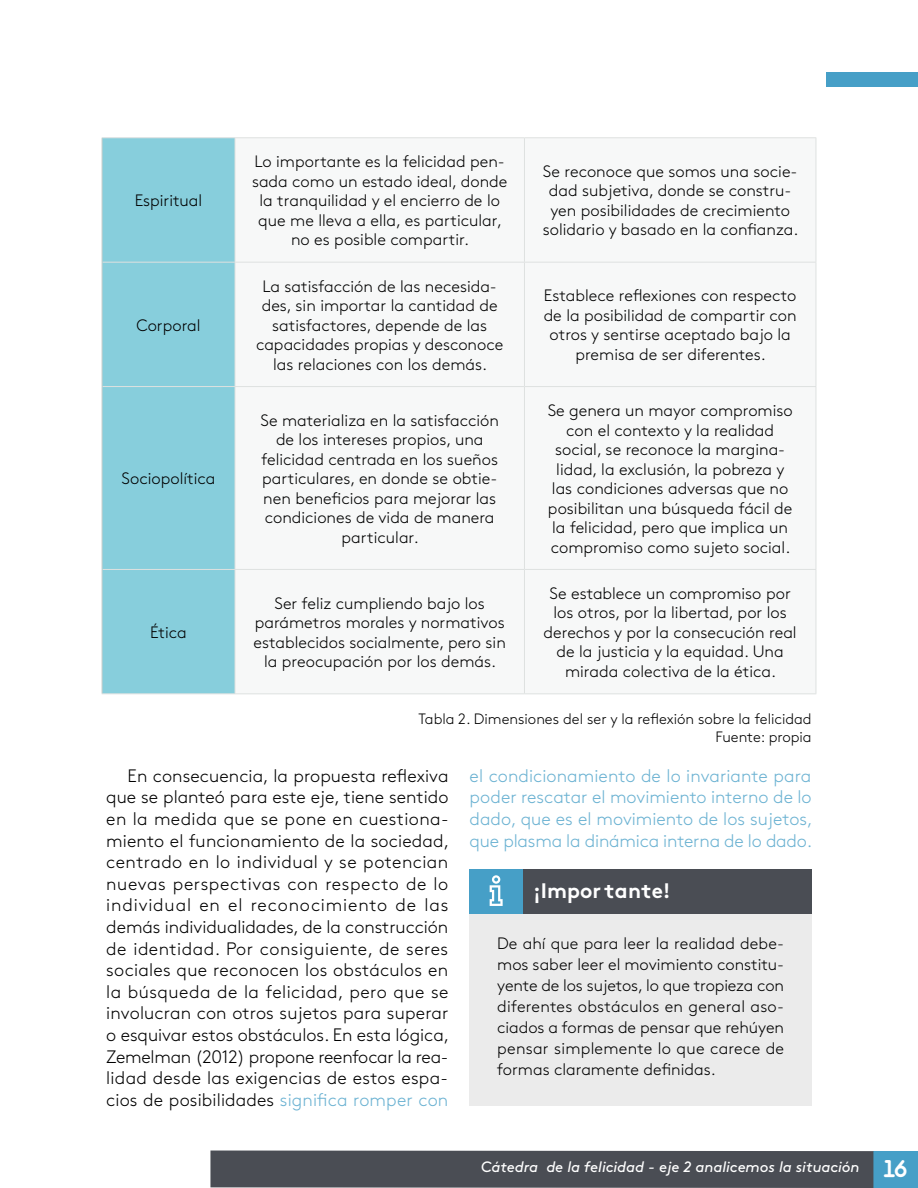
<style>
.page{position:relative;width:918px;height:1188px;background:#fff}
.page>*{position:absolute;margin:0;border:0;box-sizing:border-box;transform-origin:0 0}
.t1{font:700 21px "Brown Std";color:#fff}
.t2{font:300 18px/21.6px "Brown Std";letter-spacing:.01em;color:#000;text-align:justify}
.t3{font:300 18px/21.6px "Brown Std";letter-spacing:-.01em;color:#6bb2d2;text-align:justify}
.t4{font:300 16.5px/19.5px "Brown Std";color:#000;text-align:center}
.t5{font:300 15px/18px "Brown Std";color:#000;text-align:right}
.t6{font:italic 15px "Brown Std";letter-spacing:-.005em;color:#fff}
.s1{color:#6bb2d2}
.s2{font-family:"Areandina Voz";font-style:normal;font-size:24px}
</style>
<div class="page">
<div style="left:826px;top:72px;width:92px;height:15px;background:#469fc7"></div>
<div style="left:873px;top:1151px;width:45px;height:37px;background:#469fc7"></div>
<div style="left:210px;top:1151px;width:663px;height:37px;background:#4a4d54"></div>
<div style="left:103px;top:138px;width:132px;height:555px;background:#87cedc"></div>
<svg style="left:236px;top:138px;width:580px;height:555px"></svg>
<hr style="left:102px;top:137px;width:133px;height:1px;background:#dee1e0">
<hr style="left:235px;top:137px;width:289px;height:1px;background:#dee1e0">
<hr style="left:524px;top:137px;width:292px;height:1px;background:#dee1e0">
<hr style="left:524px;top:138px;width:1px;height:124px;background:#dee1e0">
<hr style="left:102px;top:262px;width:133px;height:1px;background:#dee1e0">
<hr style="left:235px;top:262px;width:289px;height:1px;background:#dee1e0">
<hr style="left:524px;top:262px;width:292px;height:1px;background:#dee1e0">
<hr style="left:524px;top:263px;width:1px;height:123px;background:#dee1e0">
<hr style="left:102px;top:386px;width:133px;height:1px;background:#dee1e0">
<hr style="left:235px;top:386px;width:289px;height:1px;background:#dee1e0">
<hr style="left:524px;top:386px;width:292px;height:1px;background:#dee1e0">
<hr style="left:524px;top:387px;width:1px;height:182px;background:#dee1e0">
<hr style="left:102px;top:569px;width:133px;height:1px;background:#dee1e0">
<hr style="left:235px;top:569px;width:289px;height:1px;background:#dee1e0">
<hr style="left:524px;top:569px;width:292px;height:1px;background:#dee1e0">
<hr style="left:524px;top:570px;width:1px;height:123px;background:#dee1e0">
<hr style="left:816px;top:138px;width:1px;height:124px;background:#dee1e0">
<hr style="left:816px;top:263px;width:1px;height:123px;background:#dee1e0">
<hr style="left:816px;top:387px;width:1px;height:182px;background:#dee1e0">
<hr style="left:816px;top:570px;width:1px;height:123px;background:#dee1e0">
<hr style="left:235px;top:693px;width:289px;height:1px;background:#dee1e0">
<hr style="left:524px;top:693px;width:292px;height:1px;background:#dee1e0">
<hr style="left:102px;top:138px;width:1px;height:124px;background:#c8cecb">
<hr style="left:102px;top:262px;width:1px;height:125px;background:#c8cecb">
<hr style="left:102px;top:387px;width:1px;height:182px;background:#c8cecb">
<hr style="left:102px;top:569px;width:1px;height:124px;background:#c8cecb">
<hr style="left:235px;top:138px;width:1px;height:124px;background:#dee1e0">
<hr style="left:235px;top:263px;width:1px;height:123px;background:#dee1e0">
<hr style="left:235px;top:387px;width:1px;height:182px;background:#dee1e0">
<hr style="left:235px;top:570px;width:1px;height:123px;background:#dee1e0">
<hr style="left:102px;top:693px;width:133px;height:1px;background:#dee1e0">
<div style="left:470px;top:913px;width:342px;height:193px;background:#ebebeb"></div>
<div style="left:470px;top:869px;width:342px;height:44px;background:#4a4d54"></div>
<div style="left:470px;top:869px;width:53px;height:44px;background:#469fc7"></div>
<svg style="left:490px;top:875px;width:13px;height:31px"></svg>
<p class="t4" style="left:135px;top:191px;width:69px">Espiritual</p>
<p class="t4" style="left:136px;top:315px;width:66px">Corporal</p>
<p class="t4" style="left:122px;top:469px;width:96px">Sociopolítica</p>
<p class="t4" style="left:252px;top:152px;width:257px">Lo importante es la felicidad pen&shy;sada como un estado ideal, donde la tranquilidad y el encierro de lo que me lleva a ella, es particular, no es posible compartir.</p>
<p class="t4" style="left:543px;top:162px;width:256px">Se reconoce que somos una socie&shy;dad subjetiva, donde se constru&shy;yen posibilidades de crecimiento solidario y basado en la confianza.</p>
<p class="t4" style="left:256px;top:276px;width:249px">La satisfacción de las necesida&shy;des, sin importar la cantidad de satisfactores, depende de las capacidades propias y desconoce las relaciones con los demás.</p>
<p class="t4" style="left:544px;top:286px;width:255px">Establece reflexiones con respecto de la posibilidad de compartir con otros y sentirse aceptado bajo la premisa de ser diferentes.</p>
<p class="t4" style="left:261px;top:411px;width:240px">Se materializa en la satisfacción de los intereses propios, una felicidad centrada en los sueños particulares, en donde se obtie&shy;nen beneficios para mejorar las condiciones de vida de manera particular.</p>
<p class="t4" style="left:548px;top:401px;width:247px">Se genera un mayor compromiso con el contexto y la realidad social, se reconoce la margina&shy;lidad, la exclusión, la pobreza y las condiciones adversas que no posibilitan una búsqueda fácil de la felicidad, pero que implica un compromiso como sujeto social.</p>
<p class="t4" style="left:254px;top:593px;width:254px">Ser feliz cumpliendo bajo los parámetros morales y normativos establecidos socialmente, pero sin la preocupación por los demás.</p>
<p class="t4" style="left:544px;top:584px;width:255px">Se establece un compromiso por los otros, por la libertad, por los derechos y por la consecución real de la justicia y la equidad. Una mirada colectiva de la ética.</p>
<p class="t5" style="left:419px;top:710px;width:395px">Tabla 2. Dimensiones del ser y la reflexión sobre la felicidad<br>Fuente: propia</p>
<p class="t2" style="left:106px;top:765px;width:344px;text-indent:21px">En consecuencia, la propuesta reflexiva que se planteó para este eje, tiene sentido en la medida que se pone en cuestiona&shy;miento el funcionamiento de la sociedad, centrado en lo individual y se potencian nuevas perspectivas con respecto de lo individual en el reconocimiento de las demás individualidades, de la construcción de identidad. Por consiguiente, de seres sociales que reconocen los obstáculos en la búsqueda de la felicidad, pero que se involucran con otros sujetos para superar o esquivar estos obstáculos. En esta lógica, Zemelman (2012) propone reenfocar la rea&shy;lidad desde las exigencias de estos espa&shy;cios de posibilidades <span class="s1">significa romper con</span></p>
<p class="t3" style="left:470px;top:765px;width:344px">el condicionamiento de lo invariante para poder rescatar el movimiento interno de lo dado, que es el movimiento de los sujetos, que plasma la dinámica interna de lo dado.</p>
<p class="t4" style="left:150px;top:623px;width:38px">Ética</p>
<p class="t1" style="left:533px;top:877px;width:139px">¡Impor tante!</p>
<p class="t4" style="left:497px;top:933px;width:288px;line-height:21px;text-align:justify">De ahí que para leer la realidad debe&shy;mos saber leer el movimiento constitu&shy;yente de los sujetos, lo que tropieza con diferentes obstáculos en general aso&shy;ciados a formas de pensar que rehúyen pensar simplemente lo que carece de formas claramente definidas.</p>
<p class="t6" style="left:481px;top:1158px;width:428px">Cátedra de la felicidad - eje 2 analicemos la situación <span class="s2">16</span></p>
</div>
